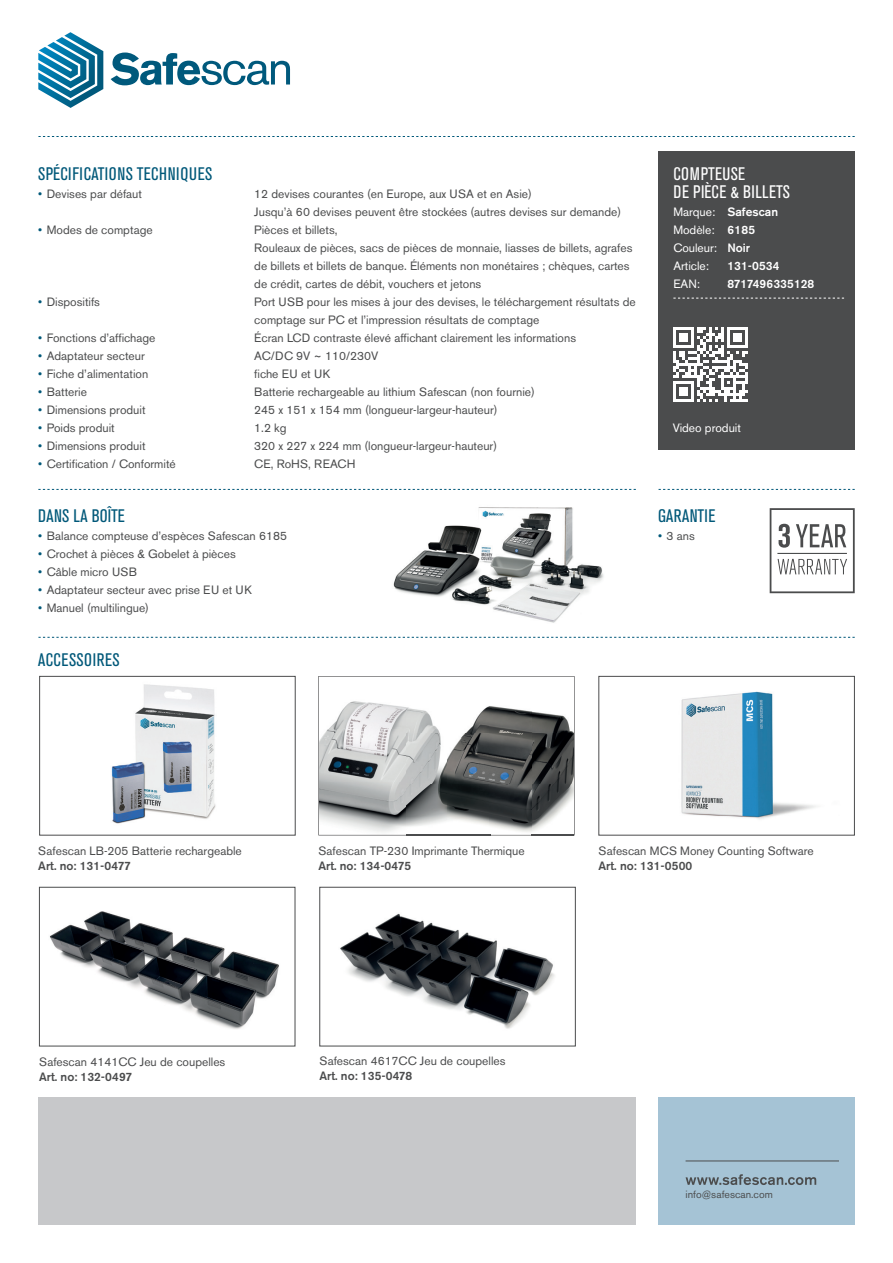
<style>
.page{position:relative;width:893px;height:1263px;background:#fff}
.page>*{position:absolute;margin:0;border:0;box-sizing:border-box;transform-origin:0 0}
.t1{font:condensed 18px "Akzidenz Grotesk BE";letter-spacing:.02em;color:#005879}
.t2{font:condensed 18px/18px "Akzidenz Grotesk BE";letter-spacing:.02em;color:#fff}
.t3{font:12px/18px "Akzidenz Grotesk BE";color:#4b4c4d}
.t4{font:500 12px "Akzidenz Grotesk BE";color:#4b4c4d}
.t5{font:12px/18px "Akzidenz Grotesk BE";color:#fff}
.t6{font:500 12px "Akzidenz Grotesk BE";color:#fff}
.t7{font:10.5px "Akzidenz Grotesk BE";color:#4b4c4d}
.s1{color:#005879}
.s2{font-weight:500}
</style>
<div class="page">
<svg style="left:38px;top:32px;width:65px;height:76px"></svg>
<svg style="left:111px;top:53px;width:179px;height:32px"></svg>
<div style="left:38px;top:1097px;width:598px;height:128px;background:#c7c8ca"></div>
<svg style="left:38px;top:489px;width:598px;height:1px"></svg>
<svg style="left:659px;top:489px;width:196px;height:1px"></svg>
<svg style="left:38px;top:637px;width:817px;height:1px"></svg>
<svg style="left:38px;top:136px;width:817px;height:1px"></svg>
<div style="left:659px;top:151px;width:196px;height:299px;background:#4b4c4d"></div>
<svg style="left:673px;top:298px;width:171px;height:1px"></svg>
<div style="left:659px;top:1097px;width:196px;height:127px;background:#a5c3d5"></div>
<hr style="left:686px;top:1161px;width:153px;height:1px;background:#4b4c4d">
<svg style="left:686px;top:1174px;width:130px;height:11px"></svg>
<img style="left:111px;top:684px;width:105px;height:140px">
<div style="left:39px;top:676px;width:257px;height:159px;border:1px solid #4b4c4d"></div>
<img style="left:393px;top:507px;width:211px;height:116px">
<img style="left:340px;top:913px;width:215px;height:116px">
<div style="left:319px;top:887px;width:257px;height:159px;border:1px solid #4b4c4d"></div>
<img style="left:49px;top:911px;width:230px;height:118px">
<div style="left:39px;top:887px;width:256px;height:159px;border:1px solid #4b4c4d"></div>
<img style="left:681px;top:691px;width:135px;height:128px">
<div style="left:598px;top:676px;width:257px;height:159px;border:1px solid #4b4c4d"></div>
<svg style="left:318px;top:676px;width:257px;height:159px"></svg>
<img style="left:406px;top:682px;width:168px;height:154px">
<svg style="left:770px;top:508px;width:85px;height:85px"></svg>
<hr style="left:777px;top:553px;width:70px;height:1px;background:#424445">
<svg style="left:673px;top:327px;width:74px;height:75px"></svg>
<h1 class="t1" style="left:38px;top:164px;width:176px">SPÉCIFICATIONS TECHNIQUES</h1>
<p class="t3" style="left:38px;top:185px;width:105px"><span class="s1">•</span> Devises par défaut</p>
<p class="t3" style="left:254px;top:185px;width:368px">12 devises courantes (en Europe, aux USA et en Asie)<br>Jusqu’à 60 devises peuvent être stockées (autres devises sur demande)</p>
<p class="t3" style="left:38px;top:221px;width:116px"><span class="s1">•</span> Modes de comptage</p>
<p class="t3" style="left:254px;top:221px;width:380px">Pièces et billets,<br>Rouleaux de pièces, sacs de pièces de monnaie, liasses de billets, agrafes de billets et billets de banque. Éléments non monétaires ; chèques, cartes de crédit, cartes de débit, vouchers et jetons</p>
<p class="t3" style="left:38px;top:293px;width:63px"><span class="s1">•</span> Dispositifs</p>
<p class="t3" style="left:254px;top:293px;width:383px">Port USB pour les mises à jour des devises, le téléchargement résultats de comptage sur PC et l’impression résultats de comptage</p>
<p class="t3" style="left:38px;top:329px;width:119px"><span class="s1">•</span> Fonctions d’affichage</p>
<p class="t3" style="left:254px;top:329px;width:323px">Écran LCD contraste élevé affichant clairement les informations</p>
<p class="t3" style="left:38px;top:347px;width:108px"><span class="s1">•</span> Adaptateur secteur</p>
<p class="t3" style="left:254px;top:347px;width:126px">AC/DC 9V ~ 110/230V</p>
<p class="t3" style="left:38px;top:365px;width:112px"><span class="s1">•</span> Fiche d’alimentation</p>
<p class="t3" style="left:254px;top:365px;width:78px">fiche EU et UK</p>
<p class="t3" style="left:38px;top:383px;width:50px"><span class="s1">•</span> Batterie</p>
<p class="t3" style="left:254px;top:383px;width:282px">Batterie rechargeable au lithium Safescan (non fournie)</p>
<p class="t3" style="left:38px;top:401px;width:109px"><span class="s1">•</span> Dimensions produit</p>
<p class="t3" style="left:254px;top:401px;width:245px">245 x 151 x 154 mm (longueur-largeur-hauteur)</p>
<p class="t3" style="left:38px;top:419px;width:78px"><span class="s1">•</span> Poids produit</p>
<p class="t3" style="left:254px;top:419px;width:34px">1.2 kg</p>
<p class="t3" style="left:38px;top:437px;width:109px"><span class="s1">•</span> Dimensions produit</p>
<p class="t3" style="left:254px;top:437px;width:244px">320 x 227 x 224 mm (longueur-largeur-hauteur)</p>
<p class="t3" style="left:38px;top:455px;width:139px"><span class="s1">•</span> Certification / Conformité</p>
<p class="t3" style="left:254px;top:455px;width:103px">CE, RoHS, REACH</p>
<h1 class="t1" style="left:38px;top:506px;width:88px">DANS LA BOÎTE</h1>
<p class="t3" style="left:38px;top:527px;width:250px"><span class="s1">•</span> Balance compteuse d’espèces Safescan 6185</p>
<p class="t3" style="left:38px;top:545px;width:199px"><span class="s1">•</span> Crochet à pièces &amp; Gobelet à pièces</p>
<p class="t3" style="left:38px;top:563px;width:100px"><span class="s1">•</span> Câble micro USB</p>
<p class="t3" style="left:38px;top:581px;width:215px"><span class="s1">•</span> Adaptateur secteur avec prise EU et UK</p>
<p class="t3" style="left:38px;top:599px;width:112px"><span class="s1">•</span> Manuel (multilingue)</p>
<h1 class="t1" style="left:38px;top:650px;width:83px">ACCESSOIRES</h1>
<h1 class="t2" style="left:673px;top:165px;width:118px">COMPTEUSE<br>DE PIÈCE &amp; BILLETS</h1>
<p class="t5" style="left:673px;top:203px;width:106px">Marque: <span class="s2">Safescan<br></span>Modèle: <span class="s2">6185<br></span>Couleur: <span class="s2">Noir<br></span>Article:</p>
<p class="t6" style="left:727px;top:258px;width:54px">131-0534</p>
<p class="t5" style="left:673px;top:275px;width:28px">EAN:</p>
<p class="t6" style="left:727px;top:276px;width:88px">8717496335128</p>
<p class="t5" style="left:673px;top:419px;width:70px">Video produit</p>
<h1 class="t1" style="left:658px;top:506px;width:59px">GARANTIE</h1>
<p class="t3" style="left:658px;top:527px;width:38px"><span class="s1">•</span> 3 ans</p>
<p class="t3" style="left:38px;top:842px;width:205px">Safescan LB-205 Batterie rechargeable</p>
<p class="t4" style="left:38px;top:858px;width:94px">Art. no: 131-0477</p>
<p class="t3" style="left:39px;top:1053px;width:188px">Safescan 4141CC Jeu de coupelles</p>
<p class="t4" style="left:39px;top:1069px;width:94px">Art. no: 132-0497</p>
<p class="t3" style="left:318px;top:842px;width:208px">Safescan TP-230 Imprimante Thermique</p>
<p class="t4" style="left:318px;top:858px;width:94px">Art. no: 134-0475</p>
<p class="t3" style="left:598px;top:842px;width:217px">Safescan MCS Money Counting Software</p>
<p class="t4" style="left:598px;top:858px;width:95px">Art. no: 131-0500</p>
<p class="t3" style="left:319px;top:1052px;width:188px">Safescan 4617CC Jeu de coupelles</p>
<p class="t4" style="left:319px;top:1069px;width:94px">Art. no: 135-0478</p>
<p class="t7" style="left:686px;top:1188px;width:89px">info@safescan.com</p>
</div>
